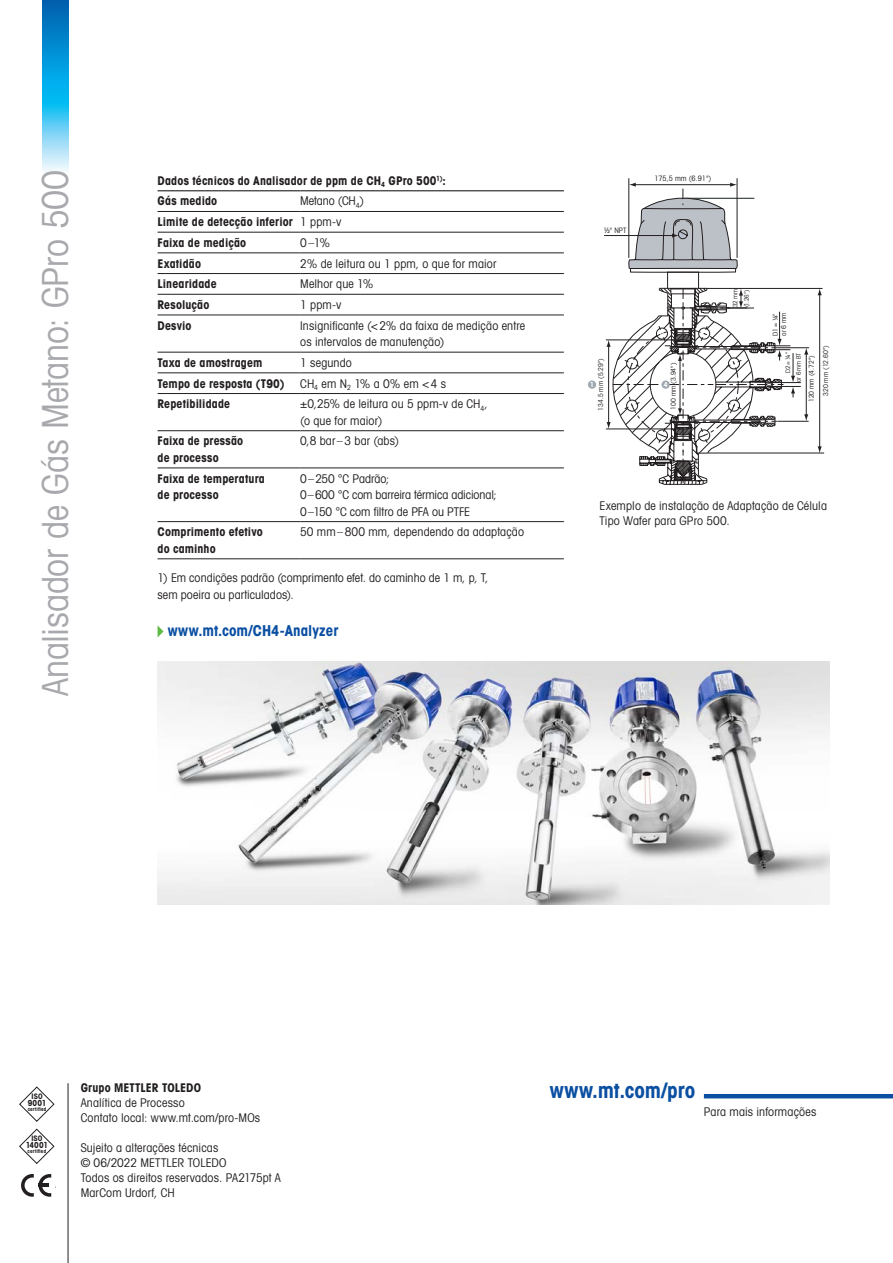
<style>
.page{position:relative;width:893px;height:1263px;background:#fff}
.page>*{position:absolute;margin:0;border:0;box-sizing:border-box;transform-origin:0 0}
.t1{font:36px "Avant Gardefor MT Bk";letter-spacing:-.005em;color:#a8a9ad}
.t2{font:21px "Avant Gardefor MT Bd";letter-spacing:.005em;color:#0a4fa2}
.t3{font:15px "Avant Gardefor MT Bd";color:#0a4fa2}
.t4{font:12px/15px "Avant Gardefor MT Bk";letter-spacing:.01em;color:#231f20}
.t5{font:12px/16.5px "Avant Gardefor MT Bd";letter-spacing:.015em;color:#231f20}
.t6{font:700 condensed 8.4px "Avant Garde Com";letter-spacing:.01em;color:#231f20}
.t7{font:7.5px "Avant Gardefor MT Bk";color:#231f20}
.t8{font:700 condensed 7.5px "Avant Garde Com";letter-spacing:.015em;color:#231f20}
.t9{font:6.9px/8.4px "Avant Gardefor MT Bk";color:#231f20}
.t10{font:6.9px "Avant Gardefor MT Bd";color:#fff}
.t11{font:6.3px/11.4px "Avant Gardefor MT Bk";color:#231f20}
.t12{font:700 condensed 5.25px "Avant Garde Com";letter-spacing:.02em;color:#231f20}
.s1{font-family:"Avant Gardefor MT Bk"}
</style>
<div class="page">
<svg style="left:21px;top:1174px;width:30px;height:23px"></svg>
<svg style="left:19px;top:1086px;width:36px;height:36px"></svg>
<svg style="left:19px;top:1128px;width:35px;height:36px"></svg>
<hr style="left:68px;top:1083px;width:1px;height:180px;background:#231f20">
<img style="left:157px;top:662px;width:672px;height:242px">
<hr style="left:778px;top:347px;width:31px;height:1px;background:#231f20">
<hr style="left:777px;top:421px;width:32px;height:1px;background:#231f20">
<hr style="left:819px;top:294px;width:1px;height:154px;background:#231f20">
<svg style="left:818px;top:446px;width:4px;height:7px"></svg>
<svg style="left:818px;top:289px;width:4px;height:6px"></svg>
<hr style="left:706px;top:288px;width:116px;height:1px;background:#231f20">
<hr style="left:708px;top:453px;width:116px;height:1px;background:#231f20">
<div style="left:588px;top:380px;width:8px;height:9px;background:#a0a9b1;border-radius:50%"></div>
<hr style="left:629px;top:179px;width:1px;height:79px;background:#231f20">
<hr style="left:737px;top:179px;width:1px;height:79px;background:#231f20">
<hr style="left:604px;top:235px;width:69px;height:1px;background:#231f20">
<svg style="left:606px;top:183px;width:202px;height:302px"></svg>
<hr style="left:704px;top:1094px;width:189px;height:4px;background:#0a4fa2">
<svg style="left:43px;top:0;width:25px;height:171px;background:#34ace1"></svg>
<hr style="left:158px;top:190px;width:142px;height:1px;background:#231f20">
<hr style="left:300px;top:190px;width:264px;height:1px;background:#231f20">
<hr style="left:158px;top:211px;width:142px;height:1px;background:#231f20">
<hr style="left:300px;top:211px;width:264px;height:1px;background:#231f20">
<hr style="left:158px;top:232px;width:142px;height:1px;background:#231f20">
<hr style="left:300px;top:232px;width:264px;height:1px;background:#231f20">
<hr style="left:158px;top:253px;width:142px;height:1px;background:#231f20">
<hr style="left:300px;top:253px;width:264px;height:1px;background:#231f20">
<hr style="left:158px;top:273px;width:142px;height:1px;background:#231f20">
<hr style="left:300px;top:273px;width:264px;height:1px;background:#231f20">
<hr style="left:158px;top:294px;width:142px;height:1px;background:#231f20">
<hr style="left:300px;top:294px;width:264px;height:1px;background:#231f20">
<hr style="left:158px;top:315px;width:142px;height:1px;background:#231f20">
<hr style="left:300px;top:315px;width:264px;height:1px;background:#231f20">
<hr style="left:158px;top:352px;width:142px;height:1px;background:#231f20">
<hr style="left:300px;top:352px;width:264px;height:1px;background:#231f20">
<hr style="left:158px;top:373px;width:142px;height:1px;background:#231f20">
<hr style="left:300px;top:373px;width:264px;height:1px;background:#231f20">
<hr style="left:158px;top:393px;width:142px;height:1px;background:#231f20">
<hr style="left:300px;top:393px;width:264px;height:1px;background:#231f20">
<hr style="left:158px;top:430px;width:142px;height:1px;background:#231f20">
<hr style="left:300px;top:430px;width:264px;height:1px;background:#231f20">
<hr style="left:158px;top:468px;width:142px;height:1px;background:#231f20">
<hr style="left:300px;top:468px;width:264px;height:1px;background:#231f20">
<hr style="left:158px;top:521px;width:142px;height:1px;background:#231f20">
<hr style="left:300px;top:521px;width:264px;height:1px;background:#231f20">
<hr style="left:158px;top:558px;width:142px;height:1px;background:#231f20">
<hr style="left:300px;top:558px;width:264px;height:1px;background:#231f20">
<svg style="left:158px;top:626px;width:6px;height:11px"></svg>
<h1 class="t1" style="left:33px;top:696px;width:527px;rotate:-90deg">Analisador de Gás Metano: GPro 500</h1>
<p class="t5" style="left:158px;top:170px;width:290px;line-height:20.7px">Dados técnicos do Analisador de ppm de CH<sub>4</sub> GPro 500<sup>1)</sup>:<br>Gás medido</p>
<p class="t4" style="left:300px;top:193px;width:65px">Metano (CH<sub>4</sub>)</p>
<p class="t5" style="left:158px;top:211px;width:185px;line-height:20.7px">Limite de detecção inferior <span class="s1">1 ppm-v<br></span>Faixa de medição</p>
<p class="t4" style="left:300px;top:235px;width:31px">0–1%</p>
<p class="t5" style="left:158px;top:255px;width:45px">Exatidão</p>
<p class="t4" style="left:300px;top:255px;width:198px">2% de leitura ou 1 ppm, o que for maior</p>
<p class="t5" style="left:158px;top:275px;width:61px">Linearidade</p>
<p class="t4" style="left:300px;top:276px;width:75px">Melhor que 1%</p>
<p class="t5" style="left:158px;top:296px;width:53px">Resolução</p>
<p class="t4" style="left:300px;top:297px;width:43px">1 ppm-v</p>
<p class="t5" style="left:158px;top:317px;width:36px">Desvio</p>
<p class="t4" style="left:300px;top:317px;width:226px;line-height:16.5px">Insignificante (&lt;2% da faixa de medição entre os intervalos de manutenção)</p>
<p class="t5" style="left:158px;top:354px;width:106px">Taxa de amostragem</p>
<p class="t4" style="left:300px;top:355px;width:53px">1 segundo</p>
<p class="t5" style="left:158px;top:375px;width:128px">Tempo de resposta (T90)</p>
<p class="t4" style="left:300px;top:375px;width:148px">CH<sub>4</sub> em N<sub>2</sub> 1% a 0% em &lt;4 s</p>
<p class="t5" style="left:158px;top:395px;width:74px">Repetibilidade</p>
<p class="t4" style="left:300px;top:395px;width:189px;line-height:16.5px">±0,25% de leitura ou 5 ppm-v de CH<sub>4</sub>, (o que for maior)</p>
<p class="t5" style="left:158px;top:433px;width:87px">Faixa de pressão de processo</p>
<p class="t4" style="left:300px;top:433px;width:100px">0,8 bar–3 bar (abs)</p>
<p class="t5" style="left:158px;top:470px;width:109px">Faixa de temperatura de processo</p>
<p class="t4" style="left:300px;top:470px;width:198px;line-height:16.5px">0–250 °C Padrão;<br>0–600 °C com barreira térmica adicional;<br>0–150 °C com filtro de PFA ou PTFE</p>
<p class="t5" style="left:158px;top:523px;width:107px">Comprimento efetivo do caminho</p>
<p class="t4" style="left:300px;top:524px;width:225px">50 mm–800 mm, dependendo da adaptação</p>
<p class="t4" style="left:158px;top:569px;width:333px;line-height:16.5px">1) Em condições padrão (comprimento efet. do caminho de 1 m, p, T, sem poeira ou particulados).</p>
<p class="t3" style="left:168px;top:621px;width:172px">www.mt.com/CH4-Analyzer</p>
<p class="t7" style="left:604px;top:226px;width:24px">½" NPT</p>
<p class="t7" style="left:654px;top:173px;width:59px">175,5 mm (6.91")</p>
<p class="t9" style="left:596px;top:411px;width:54px;rotate:-90deg">134.5 mm (5.29")</p>
<p class="t9" style="left:669px;top:410px;width:48px;rotate:-90deg">100 mm (3.94")</p>
<p class="t10" style="left:590px;top:380px;width:5px">1</p>
<p class="t10" style="left:664px;top:380px;width:5px">4</p>
<p class="t11" style="left:729px;top:307px;width:19px;rotate:-90deg">32 mm (1.26")</p>
<p class="t9" style="left:771px;top:336px;width:24px;rotate:-90deg">D1 = ¼" or 6 mm</p>
<p class="t9" style="left:821px;top:396px;width:52px;rotate:-90deg">320 mm (12.60")</p>
<p class="t11" style="left:782px;top:382px;width:31px;line-height:10.6px;text-align:right;rotate:-90deg">D2 = ¼"<br>or 6 mm BT</p>
<p class="t9" style="left:807px;top:402px;width:48px;rotate:-90deg">120 mm (4.72")</p>
<p class="t4" style="left:600px;top:498px;width:229px">Exemplo de instalação de Adaptação de Célula<br>Tipo Wafer para GPro 500.</p>
<p class="t8" style="left:31px;top:1091px;width:13px">ISO</p>
<p class="t6" style="left:28px;top:1097px;width:20px">9001</p>
<p class="t12" style="left:28px;top:1105px;width:20px">certified</p>
<p class="t8" style="left:31px;top:1133px;width:13px">ISO</p>
<p class="t6" style="left:26px;top:1139px;width:24px">1 4001</p>
<p class="t12" style="left:28px;top:1147px;width:20px">certified</p>
<p class="t5" style="left:81px;top:1079px;width:122px">Grupo METTLER TOLEDO</p>
<p class="t4" style="left:81px;top:1095px;width:181px">Analítica de Processo<br>Contato local: www.mt.com/pro-MOs</p>
<p class="t4" style="left:81px;top:1140px;width:202px">Sujeito a alterações técnicas<br>© 06/2022 METTLER TOLEDO<br>Todos os direitos reservados. PA2175pt A<br>MarCom Urdorf, CH</p>
<h2 class="t2" style="left:550px;top:1077px;width:147px">www.mt.com/pro</h2>
<p class="t4" style="left:704px;top:1103px;width:114px">Para mais informações</p>
</div>
